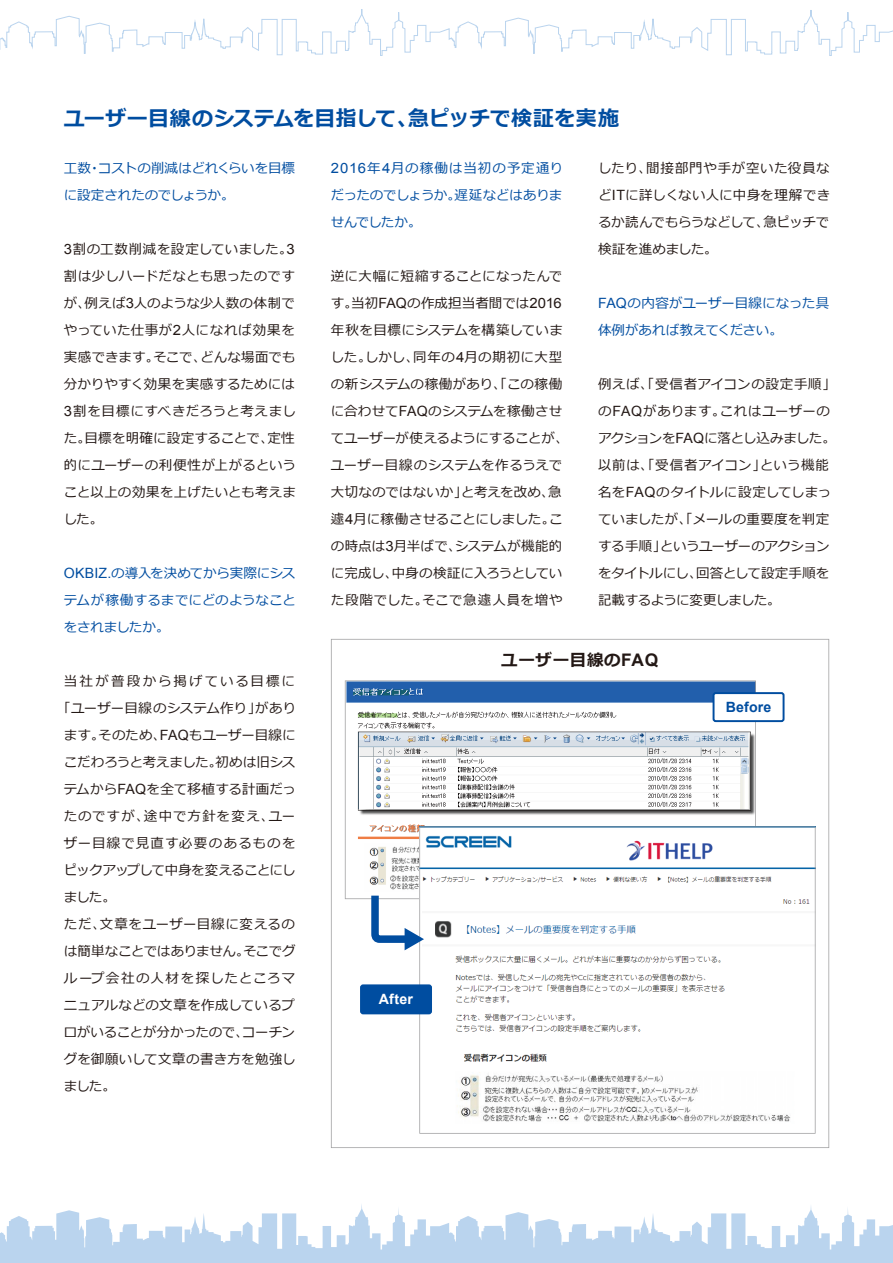
<style>
.page{position:relative;width:893px;height:1263px;background:#fff}
.page>*{position:absolute;margin:0;border:0;box-sizing:border-box;transform-origin:0 0}
.t1{font:700 21px "Meiryo";color:#004da0}
.t2{font:700 16.5px "Meiryo";letter-spacing:.04em;color:#231815}
.t3{font:700 14.1px "Arial";letter-spacing:.01em;color:#004da0}
.t4{font:700 14.1px "Arial";letter-spacing:.015em;color:#fff}
.t5{font:13.5px/27px "Meiryo";letter-spacing:.005em;color:#231815;text-align:justify}
.t6{font:13.5px/27px "Meiryo";letter-spacing:-.005em;color:#004da0}
.t7{font:13.5px "Meiryo";letter-spacing:.075em;color:#231815}
.t8{font:13.5px "Meiryo";letter-spacing:-.045em;color:#231815}
.t9{font:13.5px "Meiryo";letter-spacing:-.02em;color:#231815}
.t10{font:13.5px "Meiryo";letter-spacing:.05em;color:#231815}
.t11{font:13.5px "Meiryo";letter-spacing:.09em;color:#231815}
.t12{font:13.5px "Meiryo";letter-spacing:.145em;color:#231815}
.s1{font-family:"Arial";font-size:14.1px}
.s2{font-family:"Arial";font-size:17.4px}
</style>
<div class="page">
<svg style="left:0;top:1204px;width:893px;height:59px;fill:#bad4ee"></svg>
<svg style="left:0;top:9px;width:893px;height:47px"></svg>
<svg style="left:331px;top:639px;width:498px;height:509px"></svg>
<svg style="left:368px;top:888px;width:56px;height:62px"></svg>
<div style="left:714px;top:693px;width:69px;height:28px;background:#fff;border-radius:2px"></div>
<div style="left:713px;top:692px;width:71px;height:30px;border:2px solid #004da0;border-radius:2px"></div>
<div style="left:361px;top:985px;width:70px;height:28px;background:#004da0;border-radius:2px"></div>
<div style="left:360px;top:984px;width:72px;height:30px;border:2px solid #004da0;border-radius:2px"></div>
<h1 class="t1" style="left:64px;top:104px;width:557px">ユーザー目線のシステムを目指して、急ピッチで検証を実施</h1>
<p class="t6" style="left:64px;top:156px;width:233px">工数・コストの削減はどれくらいを目標に設定されたのでしょうか。</p>
<p class="t5" style="left:64px;top:237px;width:234px"><span class="s1">3</span>割の工数削減を設定していました。<span class="s1">3</span>割は少しハードだなとも思ったのですが、例えば<span class="s1">3</span>人のような少人数の体制でやっていた仕事が<span class="s1">2</span>人になれば効果を実感できます。そこで、どんな場面でも分かりやすく効果を実感するためには<span class="s1">3</span>割を目標にすべきだろうと考えました。目標を明確に設定することで、定性的にユーザーの利便性が上がるということ以上の効果を上げたいとも考えました。</p>
<p class="t6" style="left:64px;top:561px;width:233px;text-align:justify"><span class="s1">OKBIZ.</span>の導入を決めてから実際にシステムが稼働するまでにどのようなことをされましたか。</p>
<p class="t12" style="left:64px;top:672px;width:233px">当社が普段から掲げている目標に</p>
<p class="t5" style="left:57px;top:696px;width:240px">「ユーザー目線のシステム作り」があり</p>
<p class="t5" style="left:64px;top:723px;width:233px">ます。そのため、<span class="s1">FAQ</span>もユーザー目線に</p>
<p class="t5" style="left:64px;top:750px;width:233px">こだわろうと考えました。初めは旧シス</p>
<p class="t5" style="left:64px;top:777px;width:234px">テムから<span class="s1">FAQ</span>を全て移植する計画だっ</p>
<p class="t7" style="left:64px;top:807px;width:233px">たのですが、途中で方針を変え、ユー</p>
<p class="t11" style="left:64px;top:834px;width:233px">ザー目線で見直す必要のあるものを</p>
<p class="t8" style="left:64px;top:861px;width:233px">ピックアップして中身を変えることにし</p>
<p class="t5" style="left:64px;top:885px;width:54px">ました。</p>
<p class="t10" style="left:64px;top:915px;width:233px">ただ、文章をユーザー目線に変えるの</p>
<p class="t9" style="left:64px;top:942px;width:233px">は簡単なことではありません。そこでグ</p>
<p class="t7" style="left:64px;top:969px;width:233px">ループ会社の人材を探したところマ</p>
<p class="t5" style="left:64px;top:993px;width:233px">ニュアルなどの文章を作成しているプ</p>
<p class="t5" style="left:64px;top:1020px;width:233px">ロがいることが分かったので、コーチン</p>
<p class="t5" style="left:64px;top:1047px;width:233px">グを御願いして文章の書き方を勉強し</p>
<p class="t5" style="left:64px;top:1074px;width:54px">ました。</p>
<p class="t6" style="left:331px;top:156px;width:234px;text-align:justify"><span class="s1">2016</span>年<span class="s1">4</span>月の稼働は当初の予定通りだったのでしょうか。遅延などはありませんでしたか。</p>
<p class="t5" style="left:331px;top:264px;width:239px;text-align:left">逆に大幅に短縮することになったんです。当初<span class="s1">FAQ</span>の作成担当者間では<span class="s1">2016</span>年秋を目標にシステムを構築していました。しかし、同年の<span class="s1">4</span>月の期初に大型の新システムの稼働があり、「この稼働に合わせて<span class="s1">FAQ</span>のシステムを稼働させてユーザーが使えるようにすることが、ユーザー目線のシステムを作るうえで大切なのではないか」と考えを改め、急遽<span class="s1">4</span>月に稼働させることにしました。この時点は<span class="s1">3</span>月半ばで、システムが機能的に完成し、中身の検証に入ろうとしていた段階でした。そこで急遽人員を増や</p>
<p class="t5" style="left:598px;top:156px;width:234px">したり、間接部門や手が空いた役員など<span class="s1">IT</span>に詳しくない人に中身を理解できるか読んでもらうなどして、急ピッチで検証を進めました。</p>
<p class="t6" style="left:598px;top:291px;width:233px"><span class="s1">FAQ</span>の内容がユーザー目線になった具体例があれば教えてください。</p>
<p class="t5" style="left:598px;top:372px;width:239px;text-align:left">例えば、「受信者アイコンの設定手順」の<span class="s1">FAQ</span>があります。これはユーザーのアクションを<span class="s1">FAQ</span>に落とし込みました。以前は、「受信者アイコン」という機能名を<span class="s1">FAQ</span>のタイトルに設定してしまっていましたが、「メールの重要度を判定する手順」というユーザーのアクションをタイトルにし、回答として設定手順を記載するように変更しました。</p>
<p class="t2" style="left:501px;top:648px;width:159px">ユーザー目線の<span class="s2">FAQ</span></p>
<p class="t3" style="left:726px;top:697px;width:47px">Before</p>
<p class="t4" style="left:379px;top:990px;width:36px">After</p>
</div>
